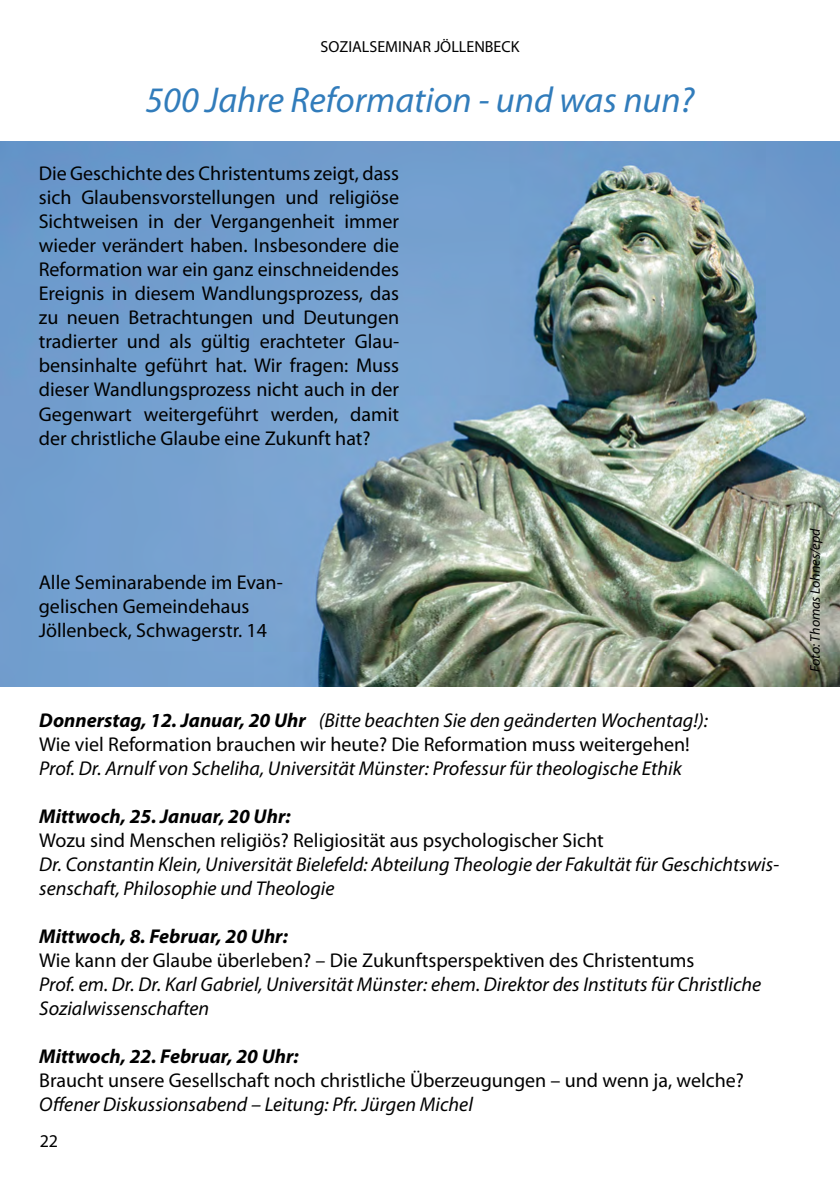
<style>
.page{position:relative;width:840px;height:1191px;background:#fff}
.page>*{position:absolute;margin:0;border:0;box-sizing:border-box;transform-origin:0 0}
.t1{font:italic 36px "Myriad Pro";color:#317cbb}
.t2{font:20px/24px "Myriad Pro";color:#000}
.t3{font:italic 20px/24px "Myriad Pro";color:#000}
.t4{font:italic 700 20px "Myriad Pro";color:#000}
.t5{font:18px "Myriad Pro";color:#000}
.t6{font:16px "Myriad Pro";color:#000}
.t7{font:italic 14px "Myriad Pro";color:#000}
.s1{font-weight:700;font-style:italic}
.s2{font-style:italic}
</style>
<div class="page">
<img style="left:0;top:142px;width:839px;height:544px">
<p class="t6" style="left:320px;top:36px;width:200px">SOZIALSEMINAR JÖLLENBECK</p>
<h1 class="t1" style="left:145px;top:78px;width:550px">500 Jahre Reformation - und was nun?</h1>
<p class="t2" style="left:39px;top:161px;width:362px;text-align:justify">Die Geschichte des Christentums zeigt, dass sich Glaubensvorstellungen und religiöse Sichtweisen in der Vergangenheit immer wieder verändert haben. Insbesondere die Reformation war ein ganz einschneidendes Ereignis in diesem Wandlungsprozess, das zu neuen Betrachtungen und Deutungen tradierter und als gültig erachteter Glau&shy;bensinhalte geführt hat. Wir fragen: Muss dieser Wandlungsprozess nicht auch in der Gegenwart weitergeführt werden, damit der christliche Glaube eine Zukunft hat?</p>
<p class="t2" style="left:39px;top:569px;width:245px">Alle Seminarabende im Evan&shy;gelischen Gemeindehaus<br>Jöllenbeck, Schwagerstr. 14</p>
<p class="t2" style="left:39px;top:708px;width:669px"><span class="s1">Donnerstag, 12. Januar, 20 Uhr</span> <span class="s2">(Bitte beachten Sie den geänderten Wochentag!):<br></span>Wie viel Reformation brauchen wir heute? Die Reformation muss weitergehen!</p>
<p class="t3" style="left:39px;top:756px;width:643px">Prof. Dr. Arnulf von Scheliha, Universität Münster: Professur für theologische Ethik</p>
<p class="t4" style="left:39px;top:803px;width:253px">Mittwoch, 25. Januar, 20 Uhr:</p>
<p class="t2" style="left:39px;top:828px;width:565px">Wozu sind Menschen religiös? Religiosität aus psychologischer Sicht</p>
<p class="t3" style="left:39px;top:852px;width:741px">Dr. Constantin Klein, Universität Bielefeld: Abteilung Theologie der Fakultät für Geschichtswis&shy;senschaft, Philosophie und Theologie</p>
<p class="t4" style="left:39px;top:923px;width:250px">Mittwoch, 8. Februar, 20 Uhr:</p>
<p class="t2" style="left:39px;top:948px;width:656px">Wie kann der Glaube überleben? – Die Zukunftsperspektiven des Christentums</p>
<p class="t3" style="left:39px;top:972px;width:723px">Prof. em. Dr. Dr. Karl Gabriel, Universität Münster: ehem. Direktor des Instituts für Christliche<br>Sozialwissenschaften</p>
<p class="t4" style="left:39px;top:1043px;width:261px">Mittwoch, 22. Februar, 20 Uhr:</p>
<p class="t2" style="left:39px;top:1068px;width:705px">Braucht unsere Gesellschaft noch christliche Überzeugungen – und wenn ja, welche?</p>
<p class="t3" style="left:39px;top:1092px;width:435px">Offener Diskussionsabend – Leitung: Pfr. Jürgen Michel</p>
<p class="t5" style="left:40px;top:1130px;width:20px">22</p>
<p class="t7" style="left:806px;top:672px;width:145px;rotate:-90deg">Foto: Thomas Lohnes/epd</p>
</div>
